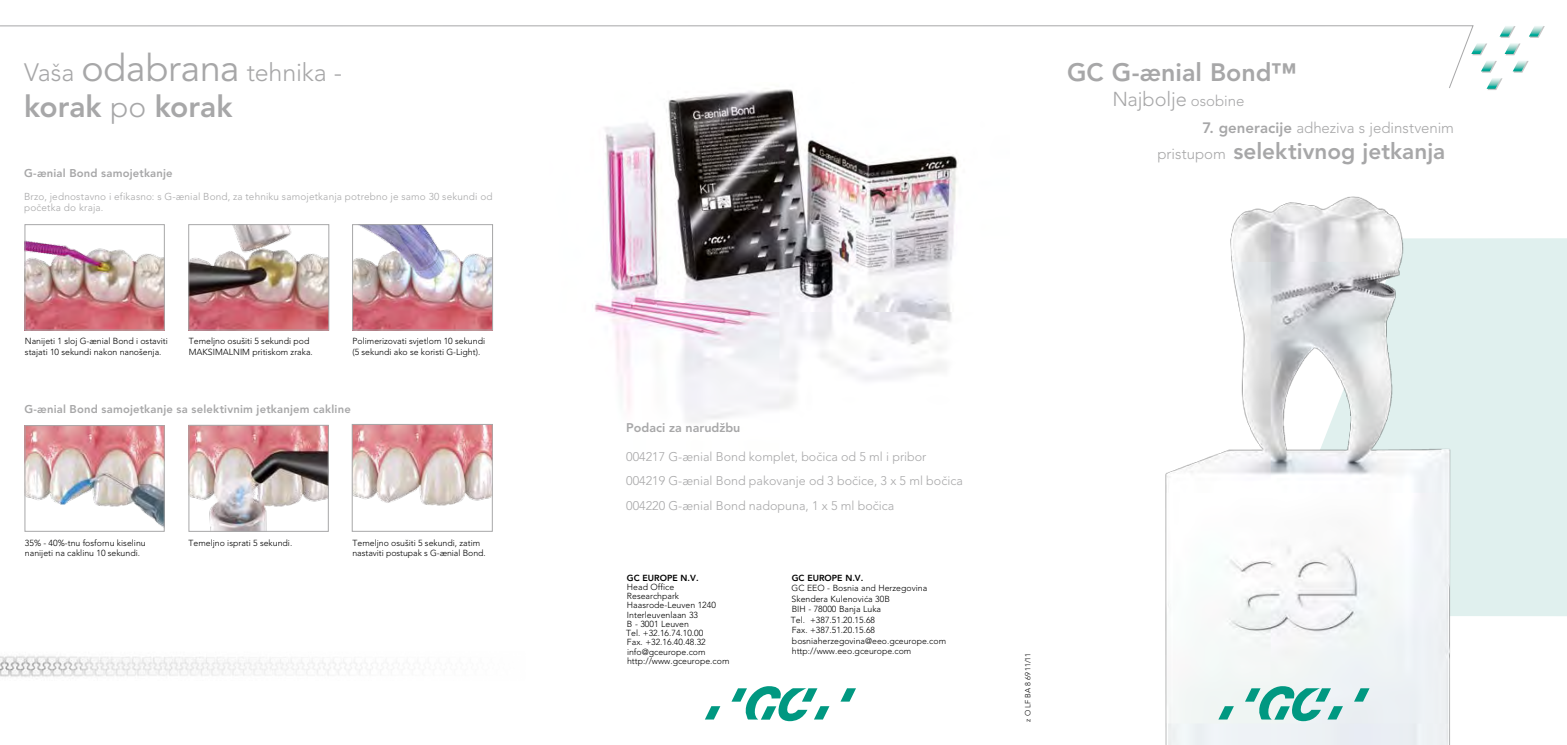
<style>
.page{position:relative;width:1567px;height:745px;background:#fff}
.page>*{position:absolute;margin:0;border:0;box-sizing:border-box;transform-origin:0 0}
.t1{font:800 30px "Avenir";color:#a7a7a8}
.t2{font:300 25px "Avenir";letter-spacing:-.005em;color:#a7a7a8}
.t3{font:800 25px "Avenir";color:#a7a7a8}
.t4{font:800 22.5px "Avenir";color:#a7a7a8}
.t5{font:300 20px "Avenir";letter-spacing:-.01em;color:#a7a7a8}
.t6{font:300 15px "Avenir";color:#a7a7a8}
.t7{font:300 12.5px/24.6px "Avenir";color:#a7a7a8}
.t8{font:800 12.5px "Avenir";color:#a7a7a8}
.t9{font:800 11.25px "Avenir";letter-spacing:.015em;color:#a7a7a8}
.t10{font:300 10px/11.2px "Avenir";letter-spacing:.015em;color:#a7a7a8}
.t11{font:300 8.75px/10.5px "Avenir";color:#000}
.t12{font:800 8.75px "Avenir";color:#000}
.t13{font:300 7.5px "Avenir";letter-spacing:.005em;color:#000}
.s1{font-weight:400;font-size:37.5px}
.s2{font-weight:300}
.s3{font-size:15px}
.s4{font-weight:800}
.s5{font-weight:300;font-size:15px}
</style>
<div class="page">
<img style="left:1165px;top:196px;width:401px;height:548px">
<img style="left:594px;top:89px;width:364px;height:333px">
<img style="left:27px;top:241px;width:136px;height:87px">
<div style="left:25px;top:224px;width:140px;height:106px;border:1px solid #a7a7a8"></div>
<img style="left:190px;top:226px;width:137px;height:102px">
<div style="left:188px;top:224px;width:141px;height:106px;border:1px solid #a7a7a8"></div>
<img style="left:354px;top:226px;width:137px;height:102px">
<div style="left:352px;top:224px;width:141px;height:106px;border:1px solid #a7a7a8"></div>
<img style="left:27px;top:427px;width:135px;height:100px">
<div style="left:25px;top:425px;width:139px;height:106px;border:1px solid #a7a7a8"></div>
<img style="left:191px;top:427px;width:135px;height:102px">
<div style="left:189px;top:425px;width:139px;height:106px;border:1px solid #a7a7a8"></div>
<img style="left:354px;top:426px;width:136px;height:80px">
<div style="left:352px;top:424px;width:140px;height:107px;border:1px solid #a7a7a8"></div>
<svg style="left:0;top:25px;width:1471px;height:63px"></svg>
<svg style="left:1471px;top:25px;width:73px;height:65px"></svg>
<svg style="left:841px;top:688px;width:15px;height:13px"></svg>
<svg style="left:731px;top:686px;width:98px;height:34px"></svg>
<svg style="left:705px;top:706px;width:15px;height:13px"></svg>
<svg style="left:1353px;top:687px;width:16px;height:14px"></svg>
<svg style="left:1244px;top:685px;width:98px;height:35px"></svg>
<svg style="left:1218px;top:705px;width:15px;height:14px"></svg>
<h2 class="t2" style="left:24px;top:57px;width:319px">Vaπa <span class="s1">odabrana</span> tehnika -</h2>
<h1 class="t1" style="left:24px;top:88px;width:210px">korak <span class="s2">po</span> korak</h1>
<p class="t9" style="left:24px;top:167px;width:150px">G-≥nial Bond samojetkanje</p>
<p class="t10" style="left:24px;top:191px;width:470px">Brzo, jednostavno i efikasno: s G-≥nial Bond, za tehniku samojetkanja potrebno je samo 30 sekundi od poËetka do kraja.</p>
<p class="t11" style="left:25px;top:335px;width:144px">Nanijeti 1 sloj G-≥nial Bond i ostaviti stajati 10 sekundi nakon nanošenja.</p>
<p class="t11" style="left:189px;top:335px;width:125px">Temeljno osušiti 5 sekundi pod<br>MAKSIMALNIM pritiskom zraka.</p>
<p class="t11" style="left:352px;top:335px;width:134px">Polimerizovati svjetlom 10 sekundi (5 sekundi ako se koristi G-Light).</p>
<p class="t9" style="left:24px;top:402px;width:328px">G-≥nial Bond samojetkanje sa selektivnim jetkanjem cakline</p>
<p class="t11" style="left:25px;top:537px;width:122px">35% - 40%-tnu fosfornu kiselinu nanijeti na caklinu 10 sekundi.</p>
<p class="t11" style="left:188px;top:537px;width:105px">Temeljno isprati 5 sekundi.</p>
<p class="t11" style="left:352px;top:537px;width:135px">Temeljno osušiti 5 sekundi, zatim nastaviti postupak s G-≥nial Bond.</p>
<h2 class="t3" style="left:1067px;top:58px;width:230px">GC G-≥nial Bond™</h2>
<h3 class="t5" style="left:1112px;top:87px;width:134px">Najbolje <span class="s3">osobine</span></h3>
<h3 class="t6" style="left:1202px;top:119px;width:253px"><span class="s4">7. generacije</span> adheziva s jedinstvenim</h3>
<h3 class="t4" style="left:1157px;top:138px;width:289px"><span class="s5">pristupom</span> selektivnog jetkanja</h3>
<h3 class="t8" style="left:626px;top:419px;width:116px">Podaci za narudžbu</h3>
<h3 class="t7" style="left:626px;top:444px;width:338px">004217 G-≥nial Bond komplet, boËica od 5 ml i pribor<br>004219 G-≥nial Bond pakovanje od 3 boËice, 3 x 5 ml boËica<br>004220 G-≥nial Bond nadopuna, 1 x 5 ml boËica</h3>
<p class="t12" style="left:627px;top:572px;width:73px">GC EUROPE N.V.</p>
<p class="t11" style="left:626px;top:582px;width:105px;line-height:9.2px">Head Office<br>Researchpark<br>Haasrode-Leuven 1240<br>Interleuvenlaan 33<br>B - 3001 Leuven<br>Tel. +32.16.74.10.00<br>Fax. +32.16.40.48.32 info@gceurope.com http://www.gceurope.com</p>
<p class="t12" style="left:791px;top:572px;width:73px">GC EUROPE N.V.</p>
<p class="t11" style="left:790px;top:582px;width:157px">GC EEO - Bosnia and Herzegovina<br>Skendera KulenoviÊa 30B<br>BIH - 78000 Banja Luka<br>Tel. +387.51.20.15.68<br>Fax. +387.51.20.15.68 bosniaherzegovina@eeo.gceurope.com http://www.eeo.gceurope.com</p>
<p class="t13" style="left:1023px;top:721px;width:70px;rotate:-90deg">z O LF BA 8 69 11/11</p>
</div>
